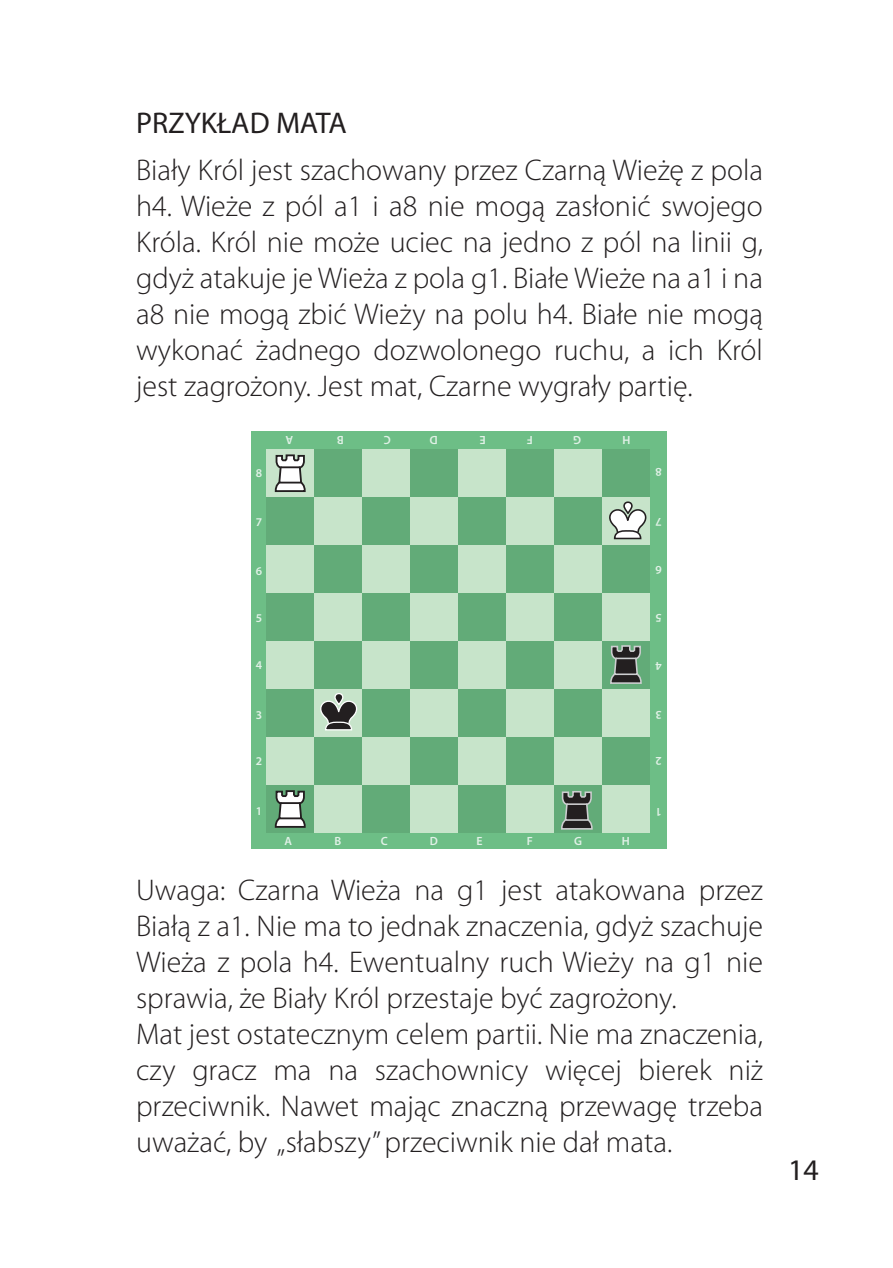
<style>
.page{position:relative;width:893px;height:1268px;background:#fff}
.page>*{position:absolute;margin:0;border:0;box-sizing:border-box;transform-origin:0 0}
.t1{font:300 30px/36px "Myriad Pro";color:#231f20;text-align:justify}
.t2{font:30px "Myriad Pro";color:#231f20}
.t3{font:600 12px "Myriad Pro";color:#e1f1e7}
</style>
<div class="page">
<div style="left:251px;top:432px;width:415px;height:417px;background:#6dbe86"></div>
<div style="left:266px;top:736px;width:48px;height:48px;background:#c7e4ca"></div>
<div style="left:266px;top:640px;width:48px;height:48px;background:#c7e4ca"></div>
<div style="left:266px;top:545px;width:48px;height:47px;background:#c7e4ca"></div>
<div style="left:266px;top:449px;width:48px;height:48px;background:#c7e4ca"></div>
<div style="left:314px;top:784px;width:48px;height:48px;background:#c7e4ca"></div>
<div style="left:314px;top:688px;width:48px;height:48px;background:#c7e4ca"></div>
<div style="left:314px;top:592px;width:48px;height:48px;background:#c7e4ca"></div>
<div style="left:314px;top:497px;width:48px;height:48px;background:#c7e4ca"></div>
<div style="left:362px;top:736px;width:48px;height:48px;background:#c7e4ca"></div>
<div style="left:362px;top:640px;width:48px;height:48px;background:#c7e4ca"></div>
<div style="left:362px;top:545px;width:48px;height:47px;background:#c7e4ca"></div>
<div style="left:362px;top:449px;width:48px;height:48px;background:#c7e4ca"></div>
<div style="left:410px;top:784px;width:48px;height:48px;background:#c7e4ca"></div>
<div style="left:410px;top:688px;width:48px;height:48px;background:#c7e4ca"></div>
<div style="left:410px;top:592px;width:48px;height:48px;background:#c7e4ca"></div>
<div style="left:410px;top:497px;width:48px;height:48px;background:#c7e4ca"></div>
<div style="left:458px;top:736px;width:48px;height:48px;background:#c7e4ca"></div>
<div style="left:458px;top:640px;width:48px;height:48px;background:#c7e4ca"></div>
<div style="left:458px;top:545px;width:48px;height:47px;background:#c7e4ca"></div>
<div style="left:458px;top:449px;width:48px;height:48px;background:#c7e4ca"></div>
<div style="left:506px;top:784px;width:48px;height:48px;background:#c7e4ca"></div>
<div style="left:506px;top:688px;width:48px;height:48px;background:#c7e4ca"></div>
<div style="left:506px;top:592px;width:48px;height:48px;background:#c7e4ca"></div>
<div style="left:506px;top:497px;width:48px;height:48px;background:#c7e4ca"></div>
<div style="left:554px;top:736px;width:48px;height:48px;background:#c7e4ca"></div>
<div style="left:554px;top:640px;width:48px;height:48px;background:#c7e4ca"></div>
<div style="left:554px;top:545px;width:48px;height:47px;background:#c7e4ca"></div>
<div style="left:554px;top:449px;width:48px;height:48px;background:#c7e4ca"></div>
<div style="left:602px;top:784px;width:47px;height:48px;background:#c7e4ca"></div>
<div style="left:602px;top:688px;width:47px;height:48px;background:#c7e4ca"></div>
<div style="left:602px;top:592px;width:47px;height:48px;background:#c7e4ca"></div>
<div style="left:602px;top:497px;width:47px;height:48px;background:#c7e4ca"></div>
<div style="left:266px;top:784px;width:48px;height:48px;background:#62ab78"></div>
<div style="left:266px;top:688px;width:48px;height:48px;background:#62ab78"></div>
<div style="left:266px;top:592px;width:48px;height:48px;background:#62ab78"></div>
<div style="left:266px;top:497px;width:48px;height:48px;background:#62ab78"></div>
<div style="left:314px;top:736px;width:48px;height:48px;background:#62ab78"></div>
<div style="left:314px;top:640px;width:48px;height:48px;background:#62ab78"></div>
<div style="left:314px;top:545px;width:48px;height:47px;background:#62ab78"></div>
<div style="left:314px;top:449px;width:48px;height:48px;background:#62ab78"></div>
<div style="left:362px;top:784px;width:48px;height:48px;background:#62ab78"></div>
<div style="left:362px;top:688px;width:48px;height:48px;background:#62ab78"></div>
<div style="left:362px;top:592px;width:48px;height:48px;background:#62ab78"></div>
<div style="left:362px;top:497px;width:48px;height:48px;background:#62ab78"></div>
<div style="left:410px;top:736px;width:48px;height:48px;background:#62ab78"></div>
<div style="left:410px;top:640px;width:48px;height:48px;background:#62ab78"></div>
<div style="left:410px;top:545px;width:48px;height:47px;background:#62ab78"></div>
<div style="left:410px;top:449px;width:48px;height:48px;background:#62ab78"></div>
<div style="left:458px;top:784px;width:48px;height:48px;background:#62ab78"></div>
<div style="left:458px;top:688px;width:48px;height:48px;background:#62ab78"></div>
<div style="left:458px;top:592px;width:48px;height:48px;background:#62ab78"></div>
<div style="left:458px;top:497px;width:48px;height:48px;background:#62ab78"></div>
<div style="left:506px;top:736px;width:48px;height:48px;background:#62ab78"></div>
<div style="left:506px;top:640px;width:48px;height:48px;background:#62ab78"></div>
<div style="left:506px;top:545px;width:48px;height:47px;background:#62ab78"></div>
<div style="left:506px;top:449px;width:48px;height:48px;background:#62ab78"></div>
<div style="left:554px;top:784px;width:48px;height:48px;background:#62ab78"></div>
<div style="left:554px;top:688px;width:48px;height:48px;background:#62ab78"></div>
<div style="left:554px;top:592px;width:48px;height:48px;background:#62ab78"></div>
<div style="left:554px;top:497px;width:48px;height:48px;background:#62ab78"></div>
<div style="left:602px;top:736px;width:47px;height:48px;background:#62ab78"></div>
<div style="left:602px;top:640px;width:47px;height:48px;background:#62ab78"></div>
<div style="left:602px;top:545px;width:47px;height:47px;background:#62ab78"></div>
<div style="left:602px;top:449px;width:47px;height:48px;background:#62ab78"></div>
<svg style="left:609px;top:500px;width:41px;height:40px"></svg>
<svg style="left:320px;top:693px;width:38px;height:38px"></svg>
<svg style="left:274px;top:784px;width:33px;height:44px"></svg>
<svg style="left:274px;top:431px;width:33px;height:61px"></svg>
<svg style="left:610px;top:645px;width:32px;height:39px"></svg>
<hr style="left:616px;top:657px;width:20px;height:2px;background:#cdced0">
<svg style="left:561px;top:791px;width:32px;height:39px"></svg>
<p class="t2" style="left:136px;top:104px;width:212px">PRZYKŁAD MATA</p>
<p class="t1" style="left:136px;top:152px;width:628px">Biały Król jest szachowany przez Czarną Wieżę z pola h4. Wieże z pól a1 i a8 nie mogą zasłonić swojego Króla. Król nie może uciec na jedno z pól na linii g, gdyż atakuje je Wieża z pola g1. Białe Wieże na a1 i na a8 nie mogą zbić Wieży na polu h4. Białe nie mogą wykonać żadnego dozwolonego ruchu, a ich Król jest zagrożony. Jest mat, Czarne wygrały partię.</p>
<p class="t3" style="left:293px;top:448px;width:9px;rotate:-180deg">A</p>
<p class="t3" style="left:344px;top:448px;width:8px;rotate:-180deg">B</p>
<p class="t3" style="left:391px;top:448px;width:9px;rotate:-180deg">C</p>
<p class="t3" style="left:438px;top:448px;width:10px;rotate:-180deg">D</p>
<p class="t3" style="left:486px;top:448px;width:8px;rotate:-180deg">E</p>
<p class="t3" style="left:533px;top:448px;width:8px;rotate:-180deg">F</p>
<p class="t3" style="left:581px;top:448px;width:9px;rotate:-180deg">G</p>
<p class="t3" style="left:630px;top:448px;width:10px;rotate:-180deg">H</p>
<p class="t3" style="left:256px;top:465px;width:8px">8</p>
<p class="t3" style="left:662px;top:479px;width:8px;rotate:-180deg">8</p>
<p class="t3" style="left:256px;top:514px;width:8px">7</p>
<p class="t3" style="left:662px;top:529px;width:8px;rotate:-180deg">7</p>
<p class="t3" style="left:256px;top:562px;width:8px">6</p>
<p class="t3" style="left:662px;top:578px;width:8px;rotate:-180deg">6</p>
<p class="t3" style="left:256px;top:609px;width:8px">5</p>
<p class="t3" style="left:662px;top:625px;width:8px;rotate:-180deg">5</p>
<p class="t3" style="left:256px;top:656px;width:8px">4</p>
<p class="t3" style="left:662px;top:673px;width:8px;rotate:-180deg">4</p>
<p class="t3" style="left:256px;top:707px;width:8px">3</p>
<p class="t3" style="left:662px;top:722px;width:8px;rotate:-180deg">3</p>
<p class="t3" style="left:256px;top:753px;width:8px">2</p>
<p class="t3" style="left:662px;top:768px;width:8px;rotate:-180deg">2</p>
<p class="t3" style="left:256px;top:803px;width:8px">1</p>
<p class="t3" style="left:662px;top:819px;width:8px;rotate:-180deg">1</p>
<p class="t3" style="left:284px;top:832px;width:9px">A</p>
<p class="t3" style="left:335px;top:832px;width:8px">B</p>
<p class="t3" style="left:381px;top:832px;width:9px">C</p>
<p class="t3" style="left:430px;top:832px;width:10px">D</p>
<p class="t3" style="left:477px;top:832px;width:8px">E</p>
<p class="t3" style="left:527px;top:832px;width:8px">F</p>
<p class="t3" style="left:574px;top:832px;width:9px">G</p>
<p class="t3" style="left:622px;top:832px;width:10px">H</p>
<p class="t1" style="left:136px;top:872px;width:629px;text-align:left">Uwaga: Czarna Wieża na g1 jest atakowana przez Białą z a1. Nie ma to jednak znaczenia, gdyż szachuje Wieża z pola h4. Ewentualny ruch Wieży na g1 nie sprawia, że Biały Król przestaje być zagrożony.<br>Mat jest ostatecznym celem partii. Nie ma znaczenia, czy gracz ma na szachownicy więcej bierek niż przeciwnik. Nawet mając znaczną przewagę trzeba uważać, by „słabszy” przeciwnik nie dał mata.</p>
<p class="t2" style="left:788px;top:1151px;width:32px">14</p>
</div>
